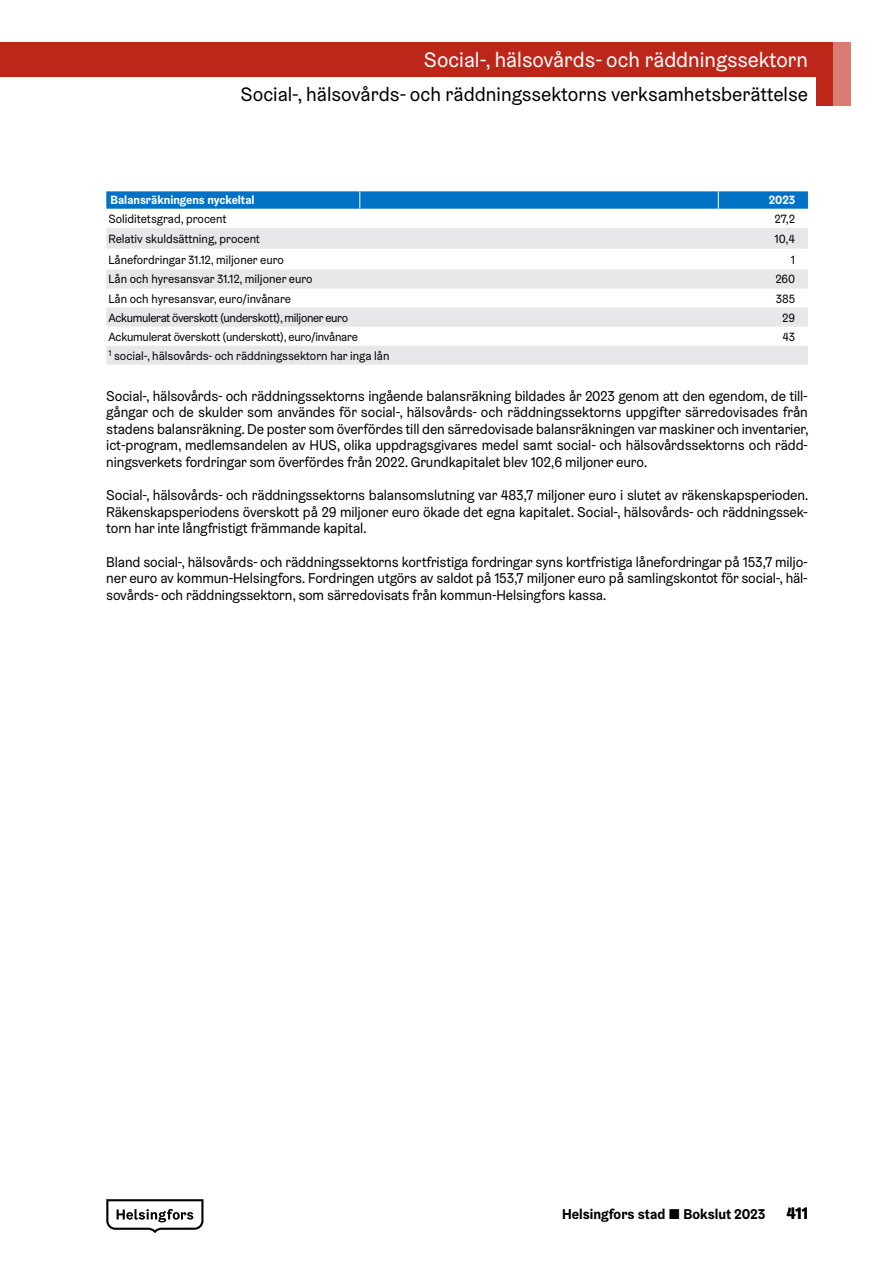
<style>
.page{position:relative;width:893px;height:1263px;background:#fff}
.page>*{position:absolute;margin:0;border:0;box-sizing:border-box;transform-origin:0 0}
.t1{font:21px "Helsinki Grotesk";color:#fff}
.t2{font:19.5px "Helsinki Grotesk";color:#000}
.t3{font:700 16.5px "Helsinki Grotesk";color:#000}
.Leipis__mammy{font:14.25px/16.5px "Helsinki Grotesk";letter-spacing:-.01em;color:#000;text-align:justify}
.t4{font:700 14.25px "Helsinki Grotesk";color:#000}
.Taulukko_leipis_1-taso{font:12px "Helsinki Grotesk";color:#000}
.Taulukko_leipis_1-taso-2{font:12px "Helsinki Grotesk";letter-spacing:-.02em;color:#000}
.Taulukko_leipis_1-taso-3{font:12px "Helsinki Grotesk";letter-spacing:-.03em;color:#000}
.Taulukko_otsakepalkki_otsikko_sar_1{font:700 12px "Helsinki Grotesk";color:#fff}
.Taulukko_numerot{font:12px "Helsinki Grotesk";color:#000}
.Taulukko_otsakepalkki_otsikko_sar_2-xx{font:700 12px "Helsinki Grotesk";color:#fff}
.s1{font-weight:400}
</style>
<div class="page">
<svg style="left:106px;top:1199px;width:97px;height:34px"></svg>
<div style="left:0;top:43px;width:850px;height:34px;background:#bd2719"></div>
<div style="left:816px;top:43px;width:34px;height:63px;background:#bd2719"></div>
<div style="left:833px;top:43px;width:17px;height:63px;background:#d77d75"></div>
<svg style="left:106px;top:228px;width:702px;height:137px;fill:#e6e7e8"></svg>
<svg style="left:106px;top:191px;width:702px;height:18px;background:#0a77c8"></svg>
<h1 class="t1" style="left:424px;top:47px;width:385px">Social-, hälsovårds- och räddningssektorn</h1>
<h2 class="t2" style="left:241px;top:82px;width:569px">Social-, hälsovårds- och räddningssektorns verksamhetsberättelse</h2>
<p class="Taulukko_otsakepalkki_otsikko_sar_1" style="left:111px;top:193px;width:145px">Balansräkningens nyckeltal</p>
<p class="Taulukko_otsakepalkki_otsikko_sar_2-xx" style="left:769px;top:193px;width:28px">2023</p>
<p class="Taulukko_leipis_1-taso" style="left:108px;top:211px;width:119px">Soliditetsgrad, procent</p>
<p class="Taulukko_numerot" style="left:775px;top:211px;width:22px">27,2</p>
<p class="Taulukko_leipis_1-taso" style="left:108px;top:231px;width:153px">Relativ skuldsättning, procent</p>
<p class="Taulukko_numerot" style="left:774px;top:231px;width:22px">10,4</p>
<p class="Taulukko_leipis_1-taso" style="left:108px;top:252px;width:177px">Lånefordringar 31.12, miljoner euro</p>
<p class="Taulukko_numerot" style="left:791px;top:252px;width:6px">1</p>
<p class="Taulukko_leipis_1-taso" style="left:108px;top:272px;width:206px">Lån och hyresansvar 31.12, miljoner euro</p>
<p class="Taulukko_numerot" style="left:775px;top:272px;width:21px">260</p>
<p class="Taulukko_leipis_1-taso" style="left:108px;top:291px;width:184px">Lån och hyresansvar, euro/invånare</p>
<p class="Taulukko_numerot" style="left:776px;top:291px;width:21px">385</p>
<p class="Taulukko_leipis_1-taso-3" style="left:108px;top:310px;width:241px">Ackumulerat överskott (underskott), miljoner euro</p>
<p class="Taulukko_numerot" style="left:782px;top:310px;width:14px">29</p>
<p class="Taulukko_leipis_1-taso-2" style="left:108px;top:329px;width:251px">Ackumulerat överskott (underskott), euro/invånare</p>
<p class="Taulukko_numerot" style="left:782px;top:329px;width:14px">43</p>
<p class="Taulukko_leipis_1-taso" style="left:108px;top:348px;width:283px"><sup>1</sup> social-, hälsovårds- och räddningssektorn har inga lån</p>
<p class="Leipis__mammy" style="left:106px;top:387px;width:704px">Social-, hälsovårds- och räddningssektorns ingående balansräkning bildades år 2023 genom att den egendom, de till&shy;gångar och de skulder som användes för social-, hälsovårds- och räddningssektorns uppgifter särredovisades från stadens balansräkning. De poster som överfördes till den särredovisade balansräkningen var maskiner och inventarier, ict-program, medlemsandelen av HUS, olika uppdragsgivares medel samt social- och hälsovårdssektorns och rädd&shy;ningsverkets fordringar som överfördes från 2022. Grundkapitalet blev 102,6 miljoner euro.</p>
<p class="Leipis__mammy" style="left:106px;top:487px;width:704px">Social-, hälsovårds- och räddningssektorns balansomslutning var 483,7 miljoner euro i slutet av räkenskapsperioden.<br>Räkenskapsperiodens överskott på 29 miljoner euro ökade det egna kapitalet. Social-, hälsovårds- och räddningssek&shy;torn har inte långfristigt främmande kapital.</p>
<p class="Leipis__mammy" style="left:106px;top:553px;width:703px">Bland social-, hälsovårds- och räddningssektorns kortfristiga fordringar syns kortfristiga lånefordringar på 153,7 miljo&shy;ner euro av kommun-Helsingfors. Fordringen utgörs av saldot på 153,7 miljoner euro på samlingskontot för social-, häl&shy;sovårds- och räddningssektorn, som särredovisats från kommun-Helsingfors kassa.</p>
<p class="t4" style="left:562px;top:1205px;width:205px">Helsingfors stad <span class="s1">■</span> Bokslut 2023</p>
<p class="t3" style="left:787px;top:1202px;width:23px">411</p>
</div>
